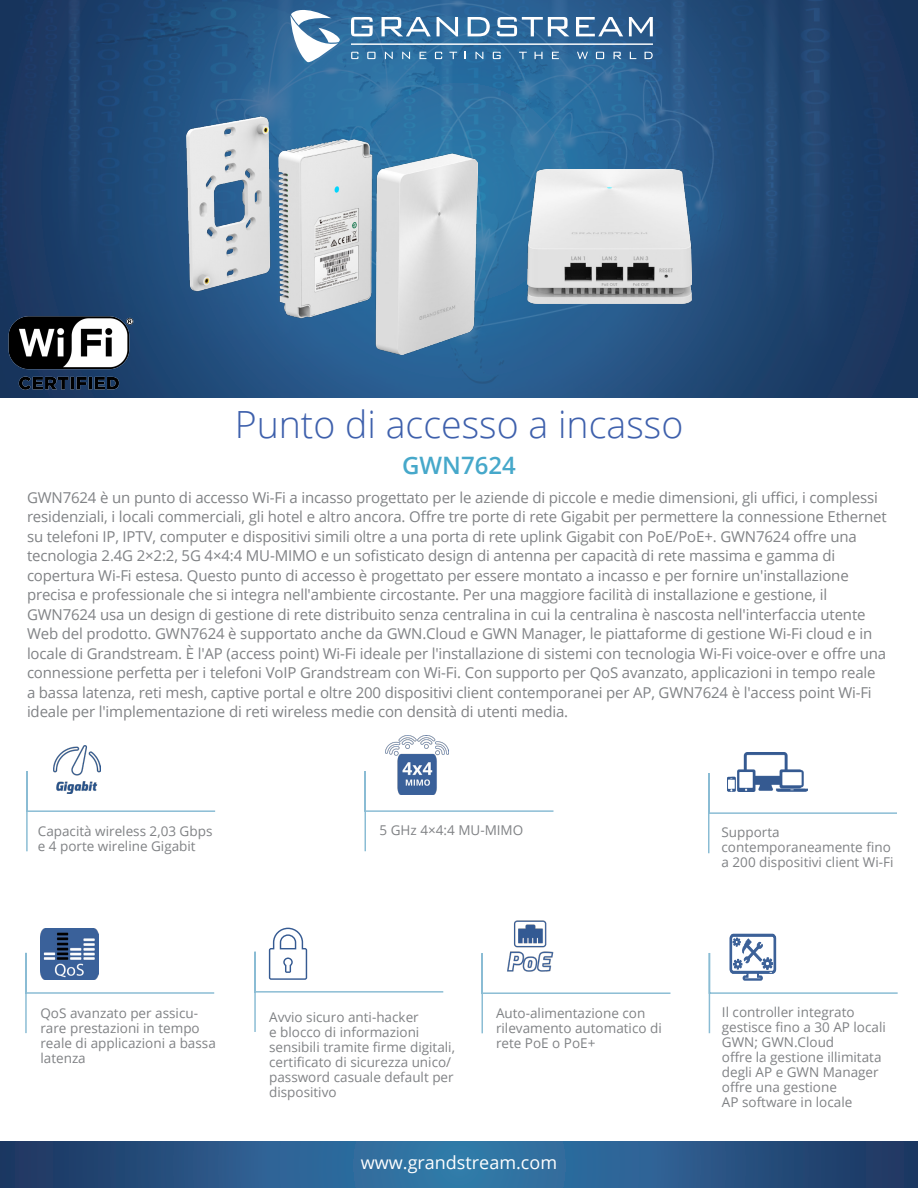
<style>
.page{position:relative;width:918px;height:1188px;background:#fff}
.page>*{position:absolute;margin:0;border:0;box-sizing:border-box;transform-origin:0 0}
.t1{font:300 37.5px "Open Sans";color:#3e60ac}
.t2{font:600 24px "Open Sans";color:#46a8ca}
.t3{font:18px "Open Sans";color:#fff}
.t4{font:15px/19.5px "Open Sans";letter-spacing:-.01em;color:#808285}
.t5{font:13.5px/15px "Open Sans";color:#808285}
</style>
<div class="page">
<img style="left:0;top:0;width:918px;height:397px">
<svg style="left:291px;top:10px;width:49px;height:52px"></svg>
<svg style="left:351px;top:17px;width:22px;height:19px"></svg>
<svg style="left:382px;top:17px;width:49px;height:19px"></svg>
<svg style="left:437px;top:17px;width:21px;height:19px"></svg>
<svg style="left:468px;top:17px;width:22px;height:19px"></svg>
<svg style="left:497px;top:17px;width:72px;height:19px"></svg>
<svg style="left:576px;top:17px;width:47px;height:19px"></svg>
<svg style="left:629px;top:17px;width:24px;height:19px"></svg>
<svg style="left:351px;top:52px;width:7px;height:7px"></svg>
<svg style="left:367px;top:52px;width:9px;height:7px"></svg>
<svg style="left:385px;top:52px;width:8px;height:7px"></svg>
<svg style="left:402px;top:52px;width:8px;height:7px"></svg>
<svg style="left:420px;top:52px;width:6px;height:7px"></svg>
<svg style="left:435px;top:52px;width:7px;height:7px"></svg>
<svg style="left:449px;top:52px;width:8px;height:7px"></svg>
<svg style="left:476px;top:52px;width:7px;height:7px"></svg>
<svg style="left:493px;top:52px;width:8px;height:7px"></svg>
<svg style="left:519px;top:52px;width:8px;height:7px"></svg>
<svg style="left:535px;top:52px;width:8px;height:7px"></svg>
<svg style="left:552px;top:52px;width:7px;height:7px"></svg>
<svg style="left:645px;top:52px;width:8px;height:7px"></svg>
<svg style="left:596px;top:52px;width:8px;height:7px"></svg>
<svg style="left:614px;top:52px;width:7px;height:7px"></svg>
<svg style="left:630px;top:52px;width:6px;height:7px"></svg>
<svg style="left:577px;top:52px;width:11px;height:7px"></svg>
<hr style="left:351px;top:44px;width:302px;height:1px;background:#fff">
<svg style="left:0;top:1142px;width:918px;height:46px;background:#295988"></svg>
<svg style="left:26px;top:770px;width:190px;height:82px"></svg>
<img style="left:54px;top:746px;width:46px;height:48px">
<svg style="left:364px;top:771px;width:190px;height:81px"></svg>
<img style="left:385px;top:736px;width:64px;height:58px">
<svg style="left:481px;top:953px;width:190px;height:81px"></svg>
<img style="left:495px;top:920px;width:71px;height:59px">
<svg style="left:708px;top:773px;width:189px;height:81px"></svg>
<img style="left:728px;top:753px;width:79px;height:38px">
<svg style="left:25px;top:951px;width:190px;height:83px"></svg>
<img style="left:40px;top:928px;width:58px;height:51px">
<svg style="left:254px;top:928px;width:190px;height:104px"></svg>
<svg style="left:708px;top:933px;width:190px;height:101px"></svg>
<img style="left:187px;top:116px;width:290px;height:238px">
<img style="left:527px;top:169px;width:164px;height:134px">
<img style="left:9px;top:316px;width:124px;height:74px">
<p class="t1" style="left:235px;top:398px;width:450px">Punto di accesso a incasso</p>
<p class="t2" style="left:402px;top:449px;width:115px">GWN7624</p>
<p class="t4" style="left:27px;top:487px;width:861px">GWN7624 è un punto di accesso Wi-Fi a incasso progettato per le aziende di piccole e medie dimensioni, gli uffici, i complessi residenziali, i locali commerciali, gli hotel e altro ancora. Offre tre porte di rete Gigabit per permettere la connessione Ethernet su telefoni IP, IPTV, computer e dispositivi simili oltre a una porta di rete uplink Gigabit con PoE/PoE+. GWN7624 offre una tecnologia 2.4G 2×2:2, 5G 4×4:4 MU-MIMO e un sofisticato design di antenna per capacità di rete massima e gamma di copertura Wi-Fi estesa. Questo punto di accesso è progettato per essere montato a incasso e per fornire un'installazione precisa e professionale che si integra nell'ambiente circostante. Per una maggiore facilità di installazione e gestione, il GWN7624 usa un design di gestione di rete distribuito senza centralina in cui la centralina è nascosta nell'interfaccia utente Web del prodotto. GWN7624 è supportato anche da GWN.Cloud e GWN Manager, le piattaforme di gestione Wi-Fi cloud e in locale di Grandstream. È l'AP (access point) Wi-Fi ideale per l'installazione di sistemi con tecnologia Wi-Fi voice-over e offre una connessione perfetta per i telefoni VoIP Grandstream con Wi-Fi. Con supporto per QoS avanzato, applicazioni in tempo reale a bassa latenza, reti mesh, captive portal e oltre 200 dispositivi client contemporanei per AP, GWN7624 è l'access point Wi-Fi ideale per l'implementazione di reti wireless medie con densità di utenti media.</p>
<p class="t5" style="left:38px;top:823px;width:176px">Capacità wireless 2,03 Gbps e 4 porte wireline Gigabit</p>
<p class="t5" style="left:380px;top:822px;width:145px">5 GHz 4×4:4 MU-MIMO</p>
<p class="t5" style="left:722px;top:825px;width:174px">Supporta contemporaneamente fino a 200 dispositivi client Wi-Fi</p>
<p class="t5" style="left:40px;top:1005px;width:177px">QoS avanzato per assicu&shy;rare prestazioni in tempo reale di applicazioni a bassa latenza</p>
<p class="t5" style="left:269px;top:1010px;width:187px">Avvio sicuro anti-hacker<br>e blocco di informazioni sensibili tramite firme digitali, certificato di sicurezza unico/ password casuale default per dispositivo</p>
<p class="t5" style="left:722px;top:1004px;width:165px">Il controller integrato gestisce fino a 30 AP locali<br>GWN; GWN.Cloud</p>
<p class="t5" style="left:496px;top:1005px;width:167px">Auto-alimentazione con rilevamento automatico di rete PoE o PoE+</p>
<p class="t5" style="left:722px;top:1049px;width:161px">offre la gestione illimitata degli AP e GWN Manager offre una gestione</p>
<p class="t5" style="left:722px;top:1094px;width:132px">AP software in locale</p>
<p class="t3" style="left:361px;top:1151px;width:198px">www.grandstream.com</p>
</div>
